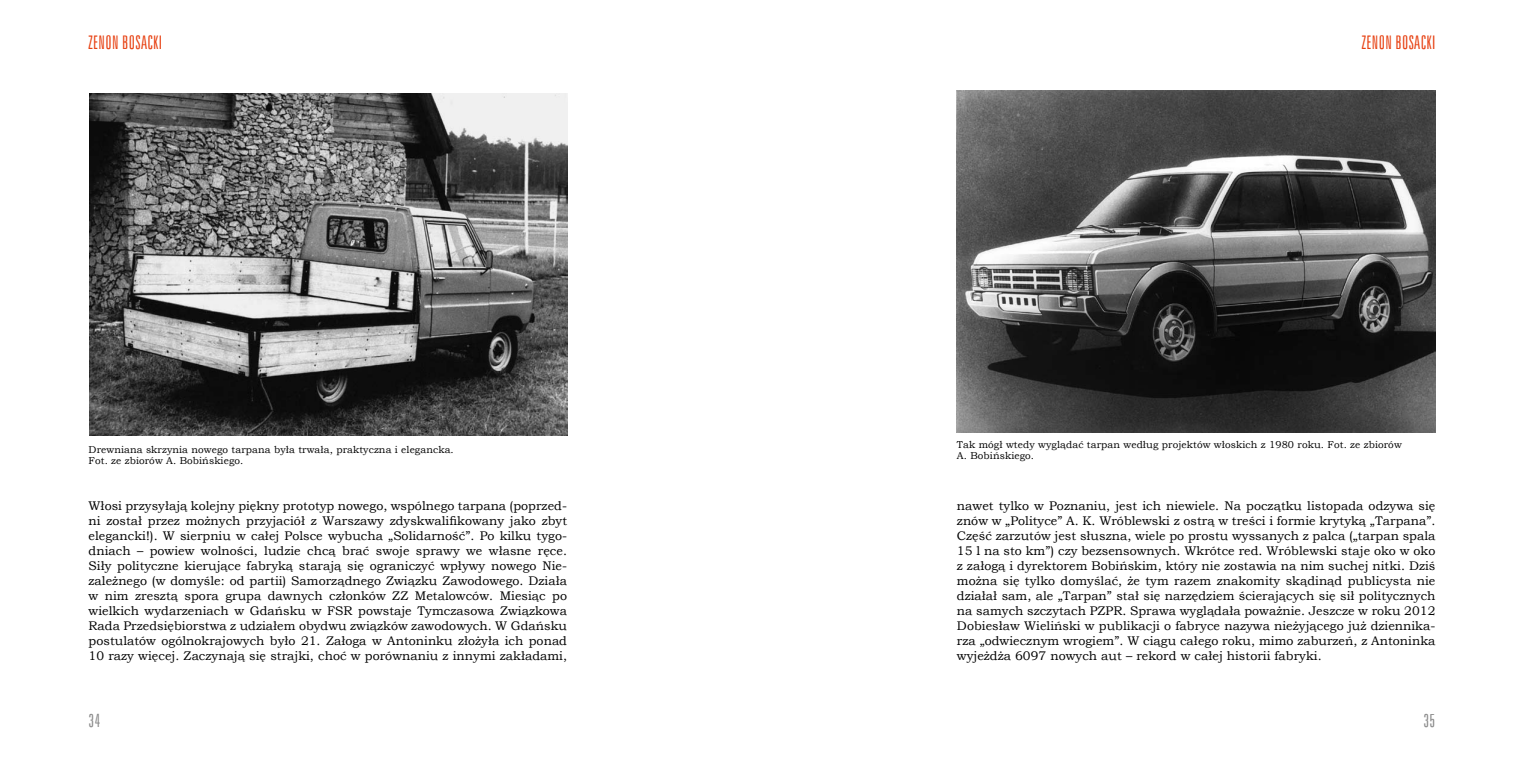
<style>
.page{position:relative;width:1524px;height:762px;background:#fff}
.page>*{position:absolute;margin:0;border:0;box-sizing:border-box;transform-origin:0 0}
.t1{font:18.75px "Zurich Lt X Cn EU";letter-spacing:.02em;color:#e74011}
.t2{font:18.75px "Zurich Lt X Cn EU";color:#878787}
.t3{font:12.5px/15px "Bookman Old Style";letter-spacing:.005em;color:#000;text-align:justify}
.t4{font:10px/11.2px "Bookman Old Style";letter-spacing:.01em;color:#000}
</style>
<div class="page">
<img style="left:89px;top:93px;width:479px;height:342px">
<img style="left:957px;top:91px;width:478px;height:341px">
<h1 class="t1" style="left:89px;top:31px;width:75px">ZENON BOSACKI</h1>
<h1 class="t1" style="left:1362px;top:31px;width:75px">ZENON BOSACKI</h1>
<p class="t4" style="left:89px;top:444px;width:367px">Drewniana skrzynia nowego tarpana była trwała, praktyczna i elegancka.<br>Fot. ze zbiorów A. Bobińskiego.</p>
<p class="t4" style="left:957px;top:439px;width:446px">Tak mógł wtedy wyglądać tarpan według projektów włoskich z 1980 roku. Fot. ze zbiorów<br>A. Bobińskiego.</p>
<p class="t3" style="left:89px;top:498px;width:480px">Włosi przysyłają kolejny piękny prototyp nowego, wspólnego tarpana (poprzed&shy;ni został przez możnych przyjaciół z Warszawy zdyskwalifikowany jako zbyt elegancki!). W sierpniu w całej Polsce wybucha „Solidarność”. Po kilku tygo&shy;dniach – powiew wolności, ludzie chcą brać swoje sprawy we własne ręce.<br>Siły polityczne kierujące fabryką starają się ograniczyć wpływy nowego Nie&shy;zależnego (w domyśle: od partii) Samorządnego Związku Zawodowego. Działa w nim zresztą spora grupa dawnych członków ZZ Metalowców. Miesiąc po wielkich wydarzeniach w Gdańsku w FSR powstaje Tymczasowa Związkowa Rada Przedsiębiorstwa z udziałem obydwu związków zawodowych. W Gdańsku postulatów ogólnokrajowych było 21. Załoga w Antoninku złożyła ich ponad 10 razy więcej. Zaczynają się strajki, choć w porównaniu z innymi zakładami,</p>
<p class="t3" style="left:957px;top:498px;width:480px">nawet tylko w Poznaniu, jest ich niewiele. Na początku listopada odzywa się znów w „Polityce” A. K. Wróblewski z ostrą w treści i formie krytyką „Tarpana”.<br>Część zarzutów jest słuszna, wiele po prostu wyssanych z palca („tarpan spala 15 l na sto km”) czy bezsensownych. Wkrótce red. Wróblewski staje oko w oko z załogą i dyrektorem Bobińskim, który nie zostawia na nim suchej nitki. Dziś można się tylko domyślać, że tym razem znakomity skądinąd publicysta nie działał sam, ale „Tarpan” stał się narzędziem ścierających się sił politycznych na samych szczytach PZPR. Sprawa wyglądała poważnie. Jeszcze w roku 2012<br>Dobiesław Wieliński w publikacji o fabryce nazywa nieżyjącego już dziennika&shy;rza „odwiecznym wrogiem”. W ciągu całego roku, mimo zaburzeń, z Antoninka wyjeżdża 6097 nowych aut – rekord w całej historii fabryki.</p>
<h1 class="t2" style="left:89px;top:709px;width:13px">34</h1>
<h1 class="t2" style="left:1423px;top:709px;width:13px">35</h1>
</div>
